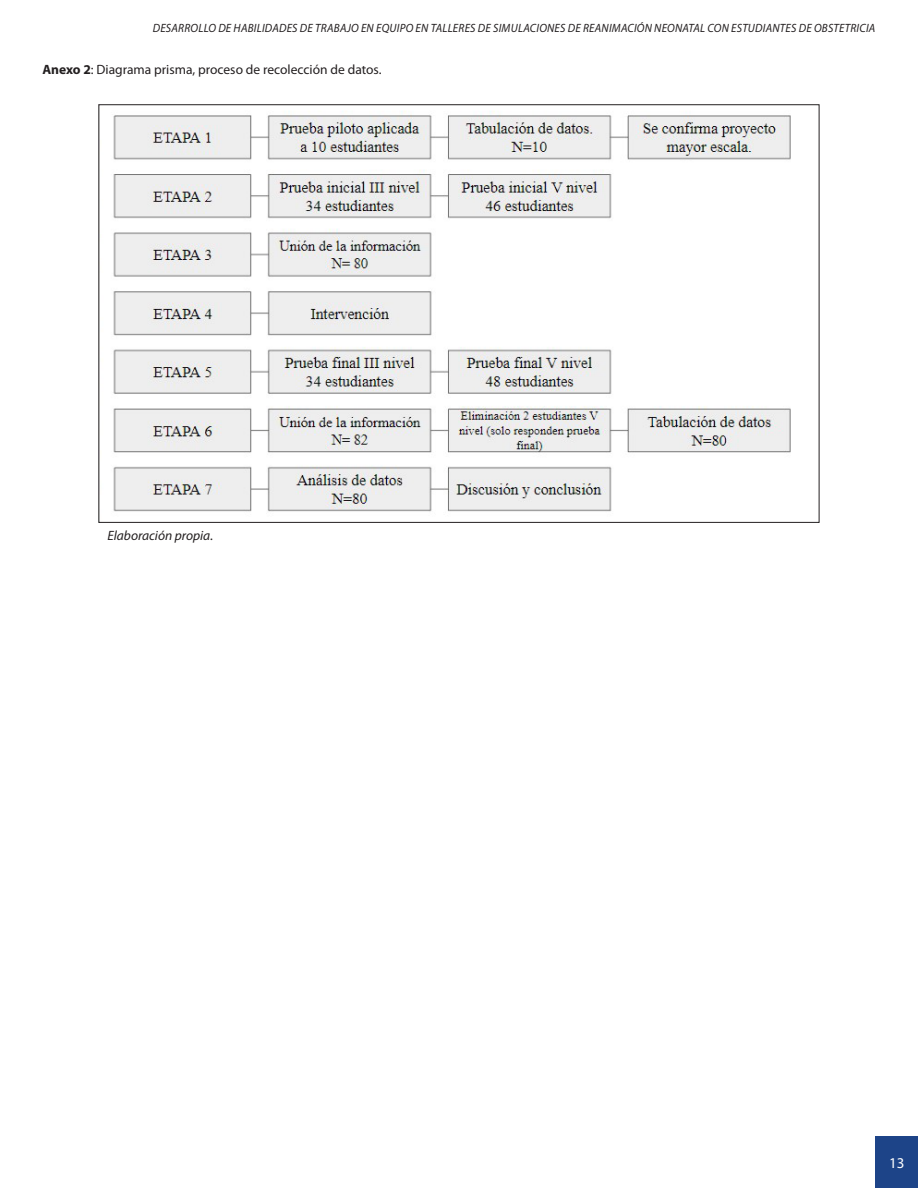
<style>
.page{position:relative;width:918px;height:1188px;background:#fff}
.page>*{position:absolute;margin:0;border:0;box-sizing:border-box;transform-origin:0 0}
.t1{font:15px "Myriad Pro";color:#fff}
.t2{font:13.5px "Myriad Pro";color:#231f20}
.t3{font:italic 13.5px "Myriad Pro";color:#231f20}
.t4{font:italic 12px "Myriad Pro";letter-spacing:.02em;color:#231f20;scale:.95 1}
.s1{font-weight:700}
</style>
<div class="page">
<div style="left:875px;top:1137px;width:43px;height:51px;background:#1d4488"></div>
<img style="left:113px;top:111px;width:678px;height:401px">
<p class="t4" style="left:153px;top:20px;width:762px">DESARROLLO DE HABILIDADES DE TRABAJO EN EQUIPO EN TALLERES DE SIMULACIONES DE REANIMACIÓN NEONATAL CON ESTUDIANTES DE OBSTETRICIA</p>
<p class="t2" style="left:43px;top:61px;width:341px"><span class="s1">Anexo 2</span>: Diagrama prisma, proceso de recolección de datos.</p>
<p class="t3" style="left:107px;top:527px;width:107px">Elaboración propia.</p>
<p class="t1" style="left:889px;top:1154px;width:17px">13</p>
</div>
